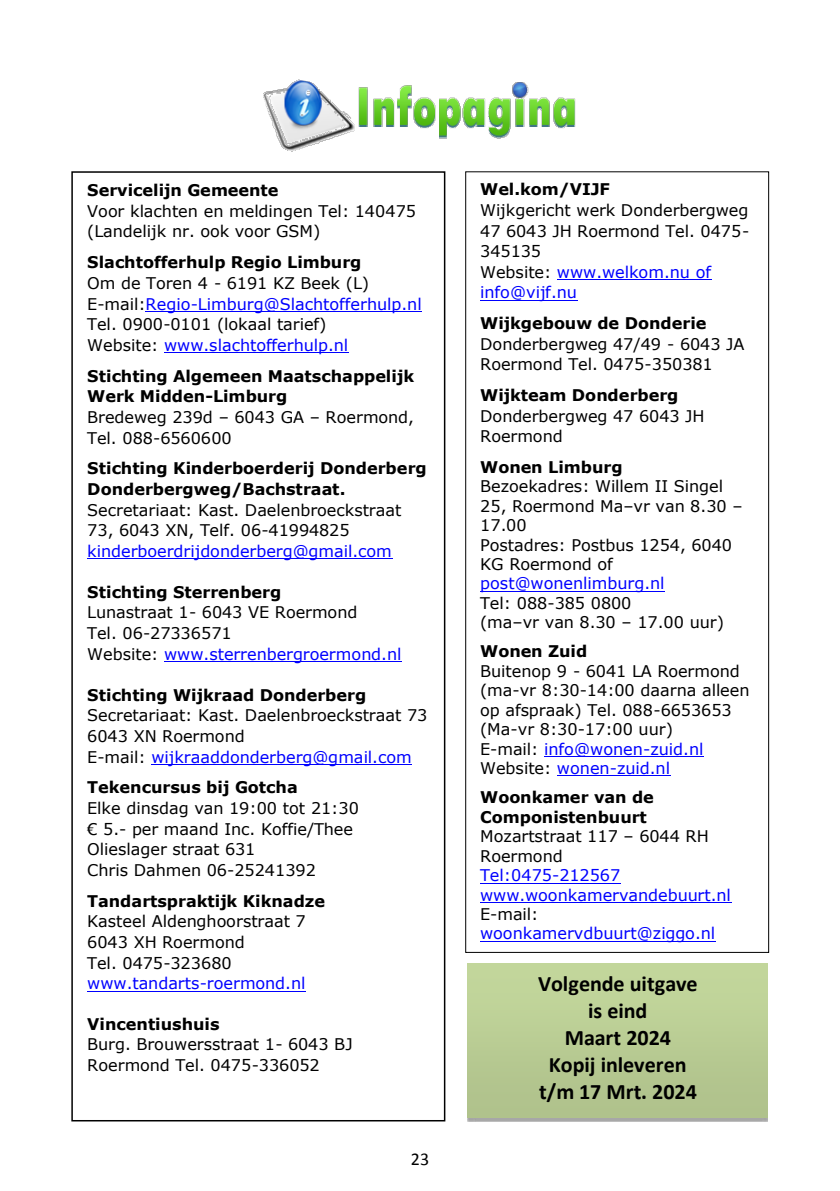
<style>
.page{position:relative;width:840px;height:1191px;background:#fff}
.page>*{position:absolute;margin:0;border:0;box-sizing:border-box;transform-origin:0 0}
.t1{font:700 22px/27px "Calibri";color:#000;text-align:center}
.t2{font:22px "Calibri";color:#000}
.t3{font:16px/20.6px "Verdana";color:#000}
.t4{font:700 16px/20.6px "Verdana";color:#000}
.t5{font:16px/19.4px "Verdana";color:#00f}
.s1{color:#00f}
.s2{font-size:18px}
</style>
<div class="page">
<img style="left:263px;top:79px;width:313px;height:73px">
<div style="left:467px;top:963px;width:300px;height:154px;background:#bacd94"></div>
<div style="left:71px;top:171px;width:374px;height:950px;border:2px solid #000"></div>
<hr style="left:145px;top:311px;width:276px;height:1px;background:#00f">
<hr style="left:164px;top:352px;width:184px;height:1px;background:#00f">
<hr style="left:87px;top:558px;width:305px;height:1px;background:#00f">
<hr style="left:164px;top:661px;width:237px;height:1px;background:#00f">
<hr style="left:151px;top:764px;width:261px;height:1px;background:#00f">
<hr style="left:87px;top:990px;width:218px;height:1px;background:#00f">
<hr style="left:556px;top:279px;width:154px;height:1px;background:#00f">
<hr style="left:480px;top:300px;width:97px;height:1px;background:#00f">
<hr style="left:480px;top:591px;width:184px;height:1px;background:#00f">
<hr style="left:544px;top:756px;width:159px;height:1px;background:#00f">
<hr style="left:556px;top:775px;width:113px;height:1px;background:#00f">
<hr style="left:480px;top:882px;width:140px;height:1px;background:#00f">
<hr style="left:480px;top:902px;width:251px;height:1px;background:#00f">
<hr style="left:480px;top:941px;width:235px;height:1px;background:#00f">
<p class="t4" style="left:87px;top:179px;width:193px">Servicelijn Gemeente</p>
<p class="t3" style="left:87px;top:200px;width:330px">Voor klachten en meldingen Tel: 140475 (Landelijk nr. ook voor GSM)</p>
<p class="t4" style="left:87px;top:252px;width:275px">Slachtofferhulp Regio Limburg</p>
<p class="t3" style="left:87px;top:273px;width:336px">Om de Toren 4 - 6191 KZ Beek (L)<br>E-mail:<span class="s1">Regio-Limburg@Slachtofferhulp.nl </span>Tel. 0900-0101 (lokaal tarief)<br>Website: <span class="s1">www.slachtofferhulp.nl</span></p>
<p class="t4" style="left:87px;top:365px;width:328px">Stichting Algemeen Maatschappelijk<br>Werk Midden-Limburg</p>
<p class="t3" style="left:87px;top:407px;width:328px">Bredeweg 239d – 6043 GA – Roermond,<br>Tel. 088-6560600</p>
<p class="t4" style="left:87px;top:458px;width:341px">Stichting Kinderboerderij Donderberg<br>Donderbergweg/Bachstraat.</p>
<p class="t3" style="left:87px;top:499px;width:315px">Secretariaat: Kast. Daelenbroeckstraat<br>73, 6043 XN, Telf. 06-41994825</p>
<p class="t5" style="left:87px;top:541px;width:306px">kinderboerdrijdonderberg@gmail.com</p>
<p class="t4" style="left:87px;top:581px;width:195px">Stichting Sterrenberg</p>
<p class="t3" style="left:87px;top:602px;width:315px">Lunastraat 1- 6043 VE Roermond<br>Tel. 06-27336571<br>Website: <span class="s1">www.sterrenbergroermond.nl</span></p>
<p class="t4" style="left:87px;top:684px;width:280px">Stichting Wijkraad Donderberg</p>
<p class="t3" style="left:87px;top:705px;width:341px">Secretariaat: Kast. Daelenbroeckstraat 73<br>6043 XN Roermond<br>E-mail: <span class="s1">wijkraaddonderberg@gmail.com</span></p>
<p class="t4" style="left:87px;top:777px;width:212px">Tekencursus bij Gotcha</p>
<p class="t3" style="left:87px;top:798px;width:273px">Elke dinsdag van 19:00 tot 21:30 € 5.- per maand Inc. Koffie/Thee<br>Olieslager straat 631<br>Chris Dahmen 06-25241392</p>
<p class="t4" style="left:87px;top:890px;width:239px">Tandartspraktijk Kiknadze</p>
<p class="t3" style="left:87px;top:911px;width:220px">Kasteel Aldenghoorstraat 7<br>6043 XH Roermond<br>Tel. 0475-323680</p>
<p class="t5" style="left:87px;top:973px;width:220px">www.tandarts-roermond.nl</p>
<p class="t4" style="left:87px;top:1013px;width:134px">Vincentiushuis</p>
<p class="t3" style="left:87px;top:1034px;width:267px">Burg. Brouwersstraat 1- 6043 BJ<br>Roermond Tel. 0475-336052</p>
<h1 class="t2" style="left:408px;top:1142px;width:24px">23<span class="s2">23</span></h1>
<p class="t4" style="left:480px;top:179px;width:131px">Wel.kom/VIJF</p>
<p class="t3" style="left:480px;top:200px;width:270px">Wijkgericht werk Donderbergweg<br>47 6043 JH Roermond Tel. 0475-<br>345135<br>Website: <span class="s1">www.welkom.nu of info@vijf.nu</span></p>
<p class="t4" style="left:480px;top:313px;width:228px">Wijkgebouw de Donderie</p>
<p class="t3" style="left:480px;top:333px;width:266px">Donderbergweg 47/49 - 6043 JA<br>Roermond Tel. 0475-350381</p>
<p class="t4" style="left:480px;top:385px;width:200px">Wijkteam Donderberg</p>
<p class="t3" style="left:480px;top:405px;width:226px">Donderbergweg 47 6043 JH<br>Roermond</p>
<p class="t4" style="left:480px;top:456px;width:144px">Wonen Limburg</p>
<p class="t3" style="left:480px;top:476px;width:264px;line-height:19.4px">Bezoekadres: Willem II Singel<br>25, Roermond Ma–vr van 8.30 –<br>17.00<br>Postadres: Postbus 1254, 6040<br>KG Roermond of</p>
<p class="t5" style="left:480px;top:574px;width:186px">post@wonenlimburg.nl</p>
<p class="t3" style="left:480px;top:593px;width:245px;line-height:19.4px">Tel: 088-385 0800<br>(ma–vr van 8.30 – 17.00 uur)</p>
<p class="t4" style="left:480px;top:641px;width:109px">Wonen Zuid</p>
<p class="t3" style="left:480px;top:661px;width:271px;line-height:19.4px">Buitenop 9 - 6041 LA Roermond (ma-vr 8:30-14:00 daarna alleen op afspraak) Tel. 088-6653653 (Ma-vr 8:30-17:00 uur)<br>E-mail: <span class="s1">info@wonen-zuid.nl<br></span>Website: <span class="s1">wonen-zuid.nl</span></p>
<p class="t4" style="left:480px;top:787px;width:175px;line-height:19.4px">Woonkamer van de<br>Componistenbuurt</p>
<p class="t3" style="left:480px;top:826px;width:230px;line-height:19.4px">Mozartstraat 117 – 6044 RH<br>Roermond</p>
<p class="t5" style="left:480px;top:865px;width:252px">Tel:0475-212567 www.woonkamervandebuurt.nl</p>
<p class="t3" style="left:480px;top:903px;width:60px">E-mail:</p>
<p class="t5" style="left:480px;top:923px;width:236px">woonkamervdbuurt@ziggo.nl</p>
<h1 class="t1" style="left:537px;top:970px;width:161px">Volgende uitgave is eind<br>Maart 2024<br>Kopij inleveren t/m 17 Mrt. 2024</h1>
</div>
